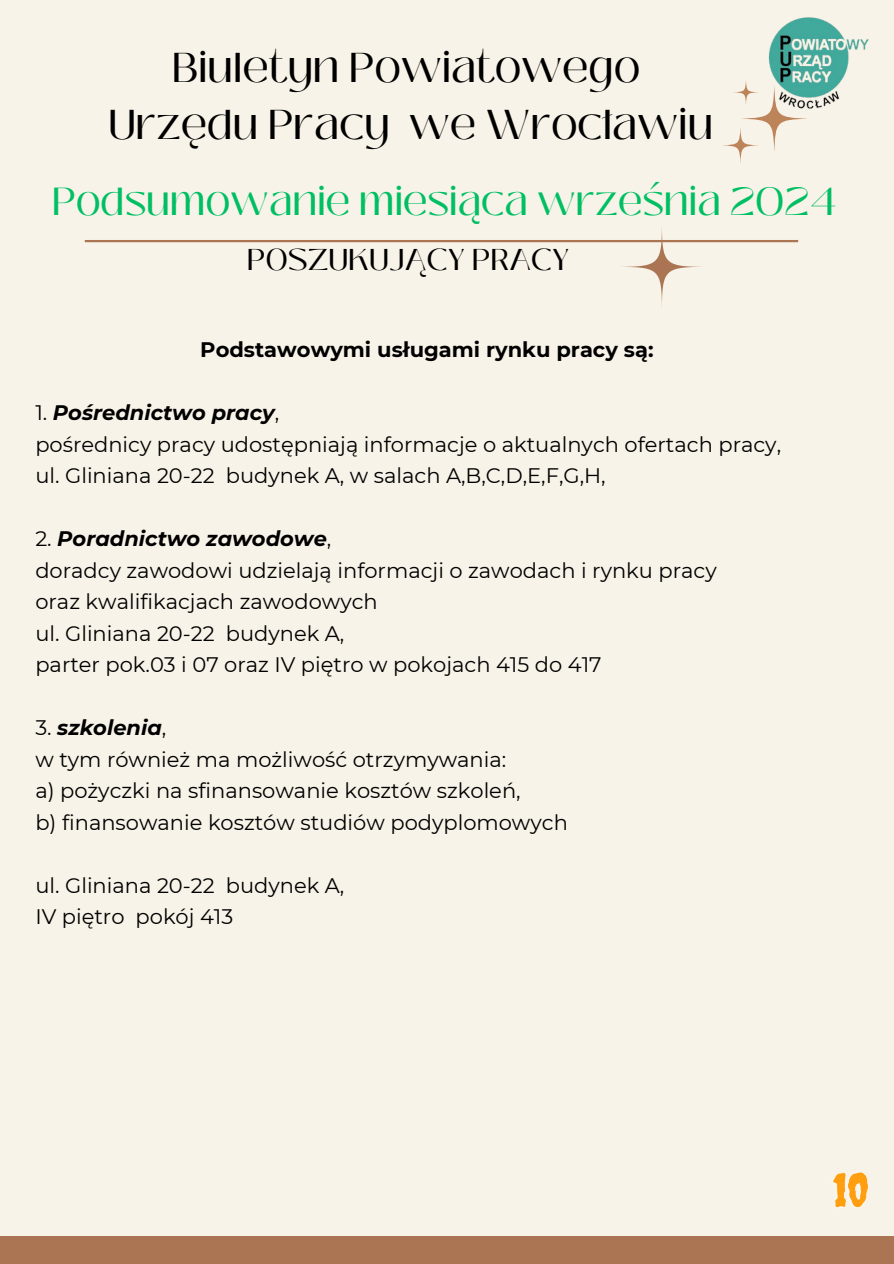
<style>
.page{position:relative;width:894px;height:1264px;background:#fff}
.page>*{position:absolute;margin:0;border:0;box-sizing:border-box;transform-origin:0 0}
.t1{font:41.55px/57.3px "Black Mango";color:#000;text-align:center}
.t2{font:39px "Black Mango";color:#00bf63}
.t3{font:30px "Black Mango";color:#000}
.t4{font:21px "Montserrat";color:#000}
.t5{font:italic 700 21px "Montserrat";color:#000}
.t6{font:700 21px "Montserrat";color:#000}
.s1{font-weight:400;font-style:normal}
</style>
<div class="page">
<div style="left:0;top:0;width:893px;height:1263px;background:#f8f3e8"></div>
<svg style="left:740px;top:85px;width:67px;height:67px"></svg>
<svg style="left:721px;top:126px;width:38px;height:38px"></svg>
<svg style="left:732px;top:79px;width:27px;height:27px"></svg>
<hr style="left:85px;top:240px;width:713px;height:2px;background:#ab7554">
<div style="left:0;top:1236px;width:893px;height:27px;background:#ab7554"></div>
<svg style="left:619px;top:228px;width:84px;height:78px"></svg>
<img style="left:767px;top:17px;width:102px;height:94px">
<img style="left:833px;top:1172px;width:35px;height:36px">
<p class="t1" style="left:108px;top:39px;width:606px">Biuletyn Powiatowego<br>Urzędu Pracy we Wrocławiu</p>
<h1 class="t2" style="left:52px;top:172px;width:786px">Podsumowanie miesiąca września 2024</h1>
<h1 class="t3" style="left:247px;top:237px;width:324px">POSZUKUJĄCY PRACY</h1>
<p class="t6" style="left:200px;top:337px;width:454px">Podstawowymi usługami rynku pracy są:</p>
<h2 class="t5" style="left:35px;top:400px;width:245px"><span class="s1">1.</span> Pośrednictwo pracy<span class="s1">,</span></h2>
<h3 class="t4" style="left:35px;top:431px;width:747px">pośrednicy pracy udostępniają informacje o aktualnych ofertach pracy,</h3>
<p class="t4" style="left:35px;top:463px;width:571px">ul. Gliniana 20-22 budynek A, w salach A,B,C,D,E,F,G,H,</p>
<p class="t5" style="left:35px;top:526px;width:297px"><span class="s1">2.</span> Poradnictwo zawodowe<span class="s1">,</span></p>
<p class="t4" style="left:35px;top:557px;width:682px">doradcy zawodowi udzielają informacji o zawodach i rynku pracy</p>
<p class="t4" style="left:35px;top:589px;width:344px">oraz kwalifikacjach zawodowych</p>
<p class="t4" style="left:35px;top:620px;width:310px">ul. Gliniana 20-22 budynek A,</p>
<p class="t4" style="left:35px;top:652px;width:567px">parter pok.03 i 07 oraz IV piętro w pokojach 415 do 417</p>
<p class="t5" style="left:35px;top:715px;width:132px"><span class="s1">3.</span> szkolenia<span class="s1">,</span></p>
<p class="t4" style="left:35px;top:746px;width:472px">w tym również ma możliwość otrzymywania:</p>
<p class="t4" style="left:35px;top:778px;width:486px">a) pożyczki na sfinansowanie kosztów szkoleń,</p>
<p class="t4" style="left:35px;top:809px;width:534px">b) finansowanie kosztów studiów podyplomowych</p>
<p class="t4" style="left:35px;top:872px;width:310px">ul. Gliniana 20-22 budynek A,</p>
<p class="t4" style="left:35px;top:904px;width:199px">IV piętro pokój 413</p>
</div>
